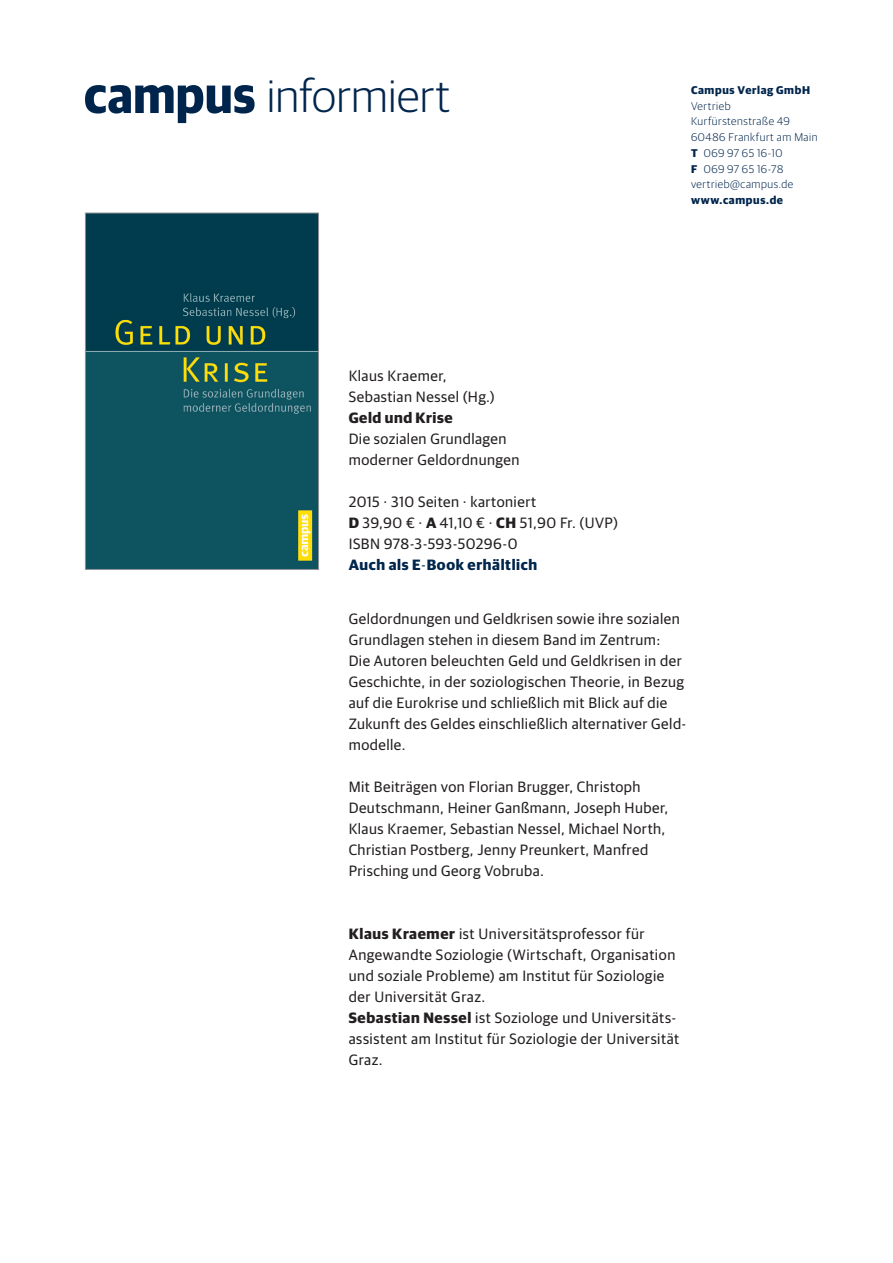
<style>
.page{position:relative;width:893px;height:1263px;background:#fff}
.page>*{position:absolute;margin:0;border:0;box-sizing:border-box;transform-origin:0 0}
.t1{font:300 46.5px "Guardian Sans";letter-spacing:.005em;color:#00254c}
.t2{font:15px/21px "Guardian Sans";letter-spacing:.03em;color:#231f20}
.t3{font:700 15px "Guardian Sans";letter-spacing:.04em;color:#231f20}
.t4{font:300 11.25px/15.8px "Guardian Sans";letter-spacing:.045em;color:#00254c}
.t5{font:700 11.25px "Guardian Sans";letter-spacing:.06em;color:#00254c}
.s1{font-weight:700}
.s2{font-weight:700;color:#00254c}
.s3{color:#00254c}
</style>
<div class="page">
<img style="left:87px;top:215px;width:230px;height:353px">
<div style="left:85px;top:213px;width:234px;height:357px;border:1px solid #939598"></div>
<svg style="left:85px;top:85px;width:170px;height:38px"></svg>
<h1 class="t1" style="left:267px;top:64px;width:185px">informiert</h1>
<p class="t2" style="left:349px;top:364px;width:148px">Klaus Kraemer,<br>Sebastian Nessel (Hg.)</p>
<p class="t3" style="left:349px;top:406px;width:106px">Geld und Krise</p>
<p class="t2" style="left:349px;top:427px;width:172px">Die sozialen Grundlagen moderner Geldordnungen</p>
<p class="t2" style="left:349px;top:490px;width:271px">2015 · 310 Seiten · kartoniert<br><span class="s1">D</span> 39,90 € · <span class="s1">A</span> 41,10 € · <span class="s1">CH</span> 51,90 Fr. (UVP)<br>ISBN 978-3-593-50296-0<br><span class="s2">Auch als E</span><span class="s3">-</span><span class="s2">Book erhältlich</span></p>
<p class="t5" style="left:691px;top:82px;width:121px">Campus Verlag GmbH</p>
<p class="t4" style="left:691px;top:97px;width:128px">Vertrieb<br>Kurfürstenstraße 49<br>60486 Frankfurt am Main<br><span class="s1">T</span> 069 97 65 16-10<br><span class="s1">F</span> 069 97 65 16-78 vertrieb@campus.de</p>
<p class="t5" style="left:691px;top:192px;width:94px">www.campus.de</p>
<p class="t2" style="left:349px;top:607px;width:339px">Geldordnungen und Geldkrisen sowie ihre sozialen Grundlagen stehen in diesem Band im Zentrum:<br>Die Autoren beleuchten Geld und Geldkrisen in der Geschichte, in der soziologischen Theorie, in Bezug auf die Eurokrise und schließlich mit Blick auf die Zukunft des Geldes einschließlich alternativer Geld&shy;modelle.</p>
<p class="t2" style="left:349px;top:775px;width:321px">Mit Beiträgen von Florian Brugger, Christoph Deutschmann, Heiner Ganßmann, Joseph Huber, Klaus Kraemer, Sebastian Nessel, Michael North, Christian Postberg, Jenny Preunkert, Manfred Prisching und Georg Vobruba.</p>
<p class="t2" style="left:349px;top:922px;width:332px"><span class="s1">Klaus Kraemer</span> ist Universitätsprofessor für Angewandte Soziologie (Wirtschaft, Organisation und soziale Probleme) am Institut für Soziologie der Universität Graz.<br><span class="s1">Sebastian Nessel</span> ist Soziologe und Universitäts&shy;assistent am Institut für Soziologie der Universität Graz.</p>
</div>
